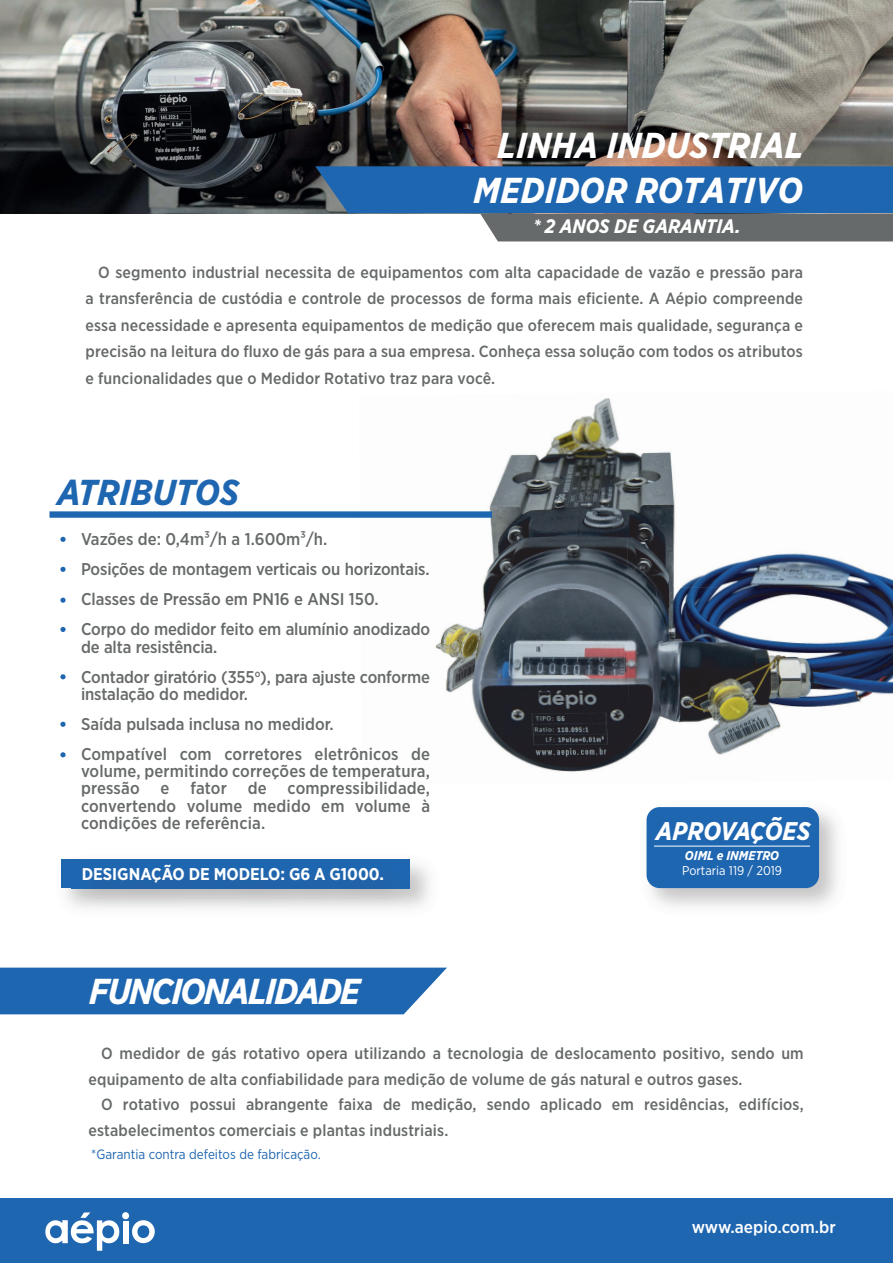
<style>
.page{position:relative;width:893px;height:1263px;background:#fff}
.page>*{position:absolute;margin:0;border:0;box-sizing:border-box;transform-origin:0 0}
.t1{font:italic 700 36px/44.8px "Gotham Narrow";color:#fff;text-align:right}
.t2{font:italic 700 36px "Gotham Narrow";letter-spacing:-.05em;color:#fff}
.t3{font:italic 700 36px "Gotham Narrow";color:#1f66b1}
.t4{font:italic 700 25.5px "Gotham Narrow";color:#fff}
.t5{font:italic 700 19.5px "Gotham Narrow";color:#fff}
.t6{font:500 16.95px/30px "Gotham Narrow";letter-spacing:-.01em;color:#676a6a}
.t7{font:700 16.95px "Gotham Narrow";color:#fff}
.t8{font:500 16.95px "Gotham Narrow";color:#fff;scale:1.04 1}
.t9{font:500 16.2px/26.5px "Gotham Narrow";letter-spacing:.01em;color:#676a6a}
.t10{font:13.5px "Gotham Narrow";color:#1f66b1}
.t11{font:12.75px "Gotham Narrow";color:#fff}
.t12{font:italic 700 12.75px "Gotham Narrow";color:#fff}
</style>
<div class="page">
<svg style="left:0;top:967px;width:447px;height:47px;background:#2c6fb5"></svg>
<div style="left:0;top:1199px;width:893px;height:64px;background:#1f66b1"></div>
<img style="left:482px;top:398px;width:144px;height:190px">
<img style="left:626px;top:451px;width:267px;height:137px">
<img style="left:435px;top:588px;width:192px;height:184px">
<img style="left:627px;top:586px;width:266px;height:171px">
<img style="left:650px;top:807px;width:188px;height:100px">
<div style="left:646px;top:807px;width:173px;height:81px;background:#1f66b1;border-radius:13px"></div>
<hr style="left:654px;top:846px;width:156px;height:1px;background:#fff">
<div style="left:50px;top:511px;width:442px;height:7px;background:#1f66b1"></div>
<svg style="left:60px;top:537px;width:6px;height:5px"></svg>
<svg style="left:60px;top:567px;width:6px;height:5px"></svg>
<svg style="left:60px;top:598px;width:6px;height:5px"></svg>
<svg style="left:60px;top:627px;width:6px;height:5px"></svg>
<svg style="left:60px;top:722px;width:6px;height:5px"></svg>
<svg style="left:60px;top:674px;width:6px;height:5px"></svg>
<svg style="left:60px;top:752px;width:6px;height:5px"></svg>
<img style="left:0;top:0;width:893px;height:213px">
<svg style="left:315px;top:166px;width:578px;height:75px;background:#4c77a4"></svg>
<div style="left:62px;top:860px;width:348px;height:28px;background:#1f66b1"></div>
<img style="left:71px;top:859px;width:359px;height:49px">
<img style="left:71px;top:860px;width:338px;height:28px">
<svg style="left:45px;top:1212px;width:110px;height:39px"></svg>
<h1 class="t1" style="left:474px;top:123px;width:332px">LINHA INDUSTRIAL<br>MEDIDOR ROTATIVO</h1>
<p class="t5" style="left:533px;top:214px;width:209px">* 2 ANOS DE GARANTIA.</p>
<p class="t9" style="left:86px;top:258px;width:719px;text-align:justify;text-indent:13px">O segmento industrial necessita de equipamentos com alta capacidade de vazão e pressão para a transferência de custódia e controle de processos de forma mais eficiente. A Aépio compreende essa necessidade e apresenta equipamentos de medição que oferecem mais qualidade, segurança e precisão na leitura do fluxo de gás para a sua empresa. Conheça essa solução com todos os atributos e funcionalidades que o Medidor Rotativo traz para você.</p>
<h1 class="t3" style="left:57px;top:470px;width:184px">ATRIBUTOS</h1>
<p class="t6" style="left:81px;top:524px;width:351px">Vazões de: 0,4m3/h a 1.600m3/h.<br>Posições de montagem verticais ou horizontais.<br>Classes de Pressão em PN16 e ANSI 150.<br>Corpo do medidor feito em alumínio anodizado</p>
<p class="t6" style="left:81px;top:631px;width:351px">de alta resistência.<br>Contador giratório (355<sup>o</sup>), para ajuste conforme</p>
<p class="t6" style="left:81px;top:679px;width:351px">instalação do medidor.<br>Saída pulsada inclusa no medidor.<br>Compatível com corretores eletrônicos de</p>
<p class="t6" style="left:81px;top:762px;width:351px;line-height:17.2px;text-align:justify">volume, permitindo correções de temperatura, pressão e fator de compressibilidade, convertendo volume medido em volume à condições de referência.</p>
<p class="t7" style="left:82px;top:863px;width:304px">DESIGNAÇÃO DE MODELO: G6 A G1000.</p>
<h1 class="t2" style="left:89px;top:968px;width:273px">FUNCIONALIDADE</h1>
<h2 class="t4" style="left:656px;top:814px;width:156px">APROVAÇÕES</h2>
<p class="t12" style="left:685px;top:847px;width:96px">OIML e INMETRO</p>
<p class="t11" style="left:682px;top:863px;width:101px">Portaria 119 / 2019</p>
<p class="t9" style="left:89px;top:1041px;width:717px;line-height:25.3px;text-indent:13px">O medidor de gás rotativo opera utilizando a tecnologia de deslocamento positivo, sendo um equipamento de alta confiabilidade para medição de volume de gás natural e outros gases.</p>
<p class="t9" style="left:89px;top:1091px;width:717px;line-height:25.3px;text-indent:13px">O rotativo possui abrangente faixa de medição, sendo aplicado em residências, edifícios, estabelecimentos comerciais e plantas industriais.</p>
<p class="t10" style="left:91px;top:1146px;width:231px">*Garantia contra defeitos de fabricação.</p>
<p class="t8" style="left:692px;top:1216px;width:140px">www.aepio.com.br</p>
</div>
